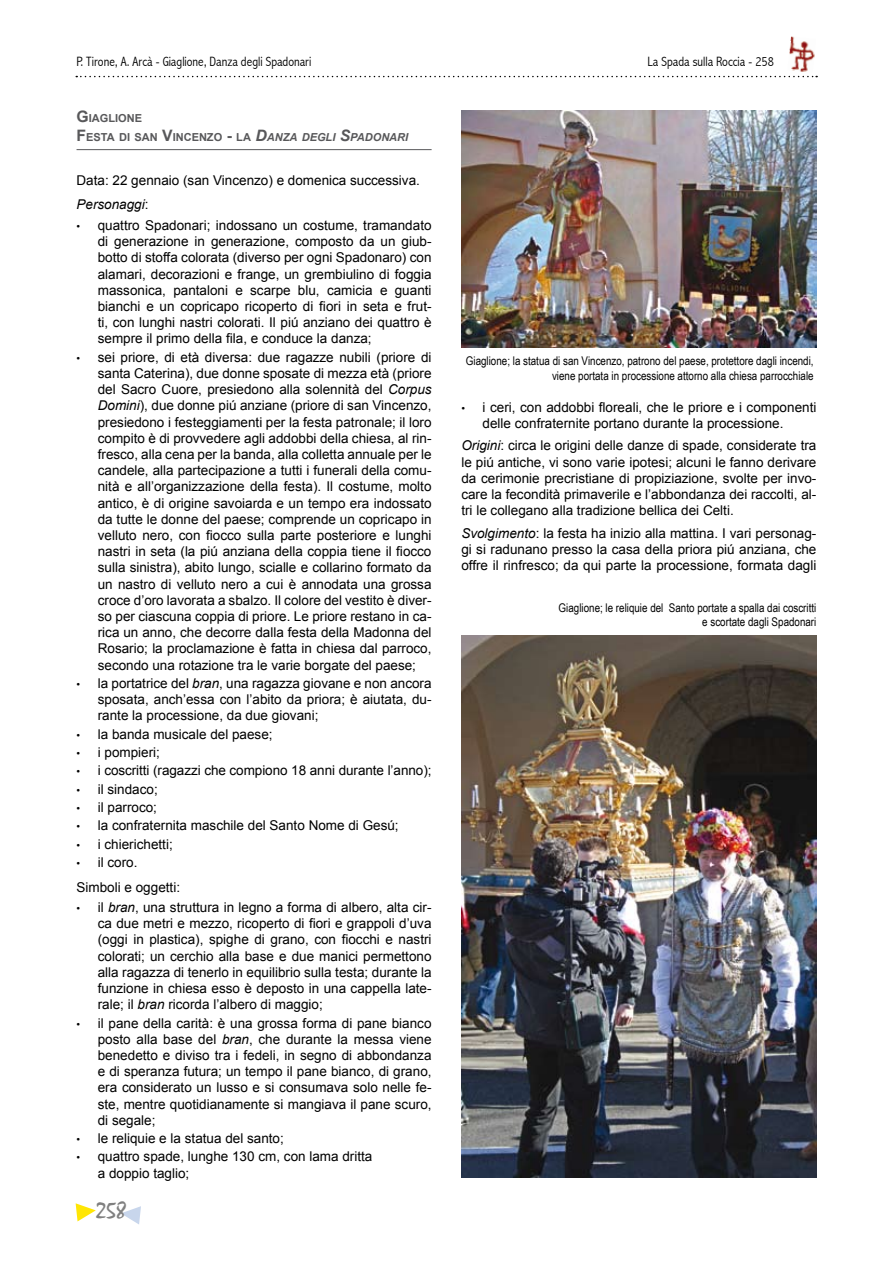
<style>
.page{position:relative;width:893px;height:1263px;background:#fff}
.page>*{position:absolute;margin:0;border:0;box-sizing:border-box;transform-origin:0 0}
.t1{font:21px "Mistral AV";color:#808080}
.t2{font:13.5px/16.2px "Arial";color:#000;text-align:justify}
.t3{font:300 condensed 13.5px "Abadi";color:#000}
.t4{font:12px/14.4px "Arial Narrow";color:#000;text-align:right}
.t5{font:700 10.95px/18.9px "Arial";color:#58585a}
.t6{font:10.5px/18.3px "Arial";color:#000;text-align:justify}
.s1{font-size:15.75px}
.s2{font-style:italic;font-size:15.75px}
.s3{font-style:italic}
</style>
<div class="page">
<svg style="left:76px;top:1203px;width:20px;height:18px"></svg>
<svg style="left:76px;top:76px;width:741px;height:1px"></svg>
<img style="left:789px;top:36px;width:26px;height:36px">
<svg style="left:121px;top:1206px;width:20px;height:18px"></svg>
<hr style="left:77px;top:149px;width:355px;height:1px;background:#58585a">
<img style="left:461px;top:111px;width:355px;height:237px">
<img style="left:461px;top:636px;width:355px;height:542px">
<p class="t3" style="left:77px;top:53px;width:236px">P. Tirone, A. Arcà - Giaglione, Danza degli Spadonari</p>
<p class="t5" style="left:77px;top:109px;width:333px"><span class="s1">G</span>IAGLIONE<br><span class="s1">F</span>ESTA DI SAN <span class="s1">V</span>INCENZO <span class="s1">-</span> LA <span class="s2">D</span><span class="s3">ANZA DEGLI</span> <span class="s2">S</span><span class="s3">PADONARI</span></p>
<p class="t2" style="left:77px;top:168px;width:345px;line-height:24.8px">Data: 22 gennaio (san Vincenzo) e domenica successiva.<br><span class="s3">Personaggi</span>:</p>
<p class="t2" style="left:98px;top:217px;width:335px">quattro Spadonari; indossano un costume, tramandato di generazione in generazione, composto da un giub&shy;botto di stoffa colorata (diverso per ogni Spadonaro) con alamari, decorazioni e frange, un grembiulino di foggia massonica, pantaloni e scarpe blu, camicia e guanti bianchi e un copricapo ricoperto di fiori in seta e frut&shy;ti, con lunghi nastri colorati. Il piú anziano dei quattro è sempre il primo della fila, e conduce la danza;</p>
<p class="t2" style="left:98px;top:349px;width:335px">sei priore, di età diversa: due ragazze nubili (priore di santa Caterina), due donne sposate di mezza età (priore del Sacro Cuore, presiedono alla solennità del <span class="s3">Corpus Domini</span>), due donne piú anziane (priore di san Vincenzo, presiedono i festeggiamenti per la festa patronale; il loro compito è di provvedere agli addobbi della chiesa, al rin&shy;fresco, alla cena per la banda, alla colletta annuale per le candele, alla partecipazione a tutti i funerali della comu&shy;nità e all’organizzazione della festa). Il costume, molto antico, è di origine savoiarda e un tempo era indossato da tutte le donne del paese; comprende un copricapo in velluto nero, con fiocco sulla parte posteriore e lunghi nastri in seta (la piú anziana della coppia tiene il fiocco sulla sinistra), abito lungo, scialle e collarino formato da un nastro di velluto nero a cui è annodata una grossa croce d’oro lavorata a sbalzo. Il colore del vestito è diver&shy;so per ciascuna coppia di priore. Le priore restano in ca&shy;rica un anno, che decorre dalla festa della Madonna del Rosario; la proclamazione è fatta in chiesa dal parroco, secondo una rotazione tra le varie borgate del paese;</p>
<p class="t2" style="left:98px;top:675px;width:335px">la portatrice del <span class="s3">bran</span>, una ragazza giovane e non ancora sposata, anch’essa con l’abito da priora; è aiutata, du&shy;rante la processione, da due giovani;</p>
<p class="t2" style="left:98px;top:725px;width:335px;line-height:18.3px;text-align:left">la banda musicale del paese;<br>i pompieri;<br>i coscritti (ragazzi che compiono 18 anni durante l’anno); il sindaco;<br>il parroco;<br>la confraternita maschile del Santo Nome di Gesú;<br>i chierichetti;<br>il coro.</p>
<p class="t2" style="left:98px;top:877px;width:335px;line-height:20.4px;text-indent:-21px">Simboli e oggetti:<br>il <span class="s3">bran</span>, una struttura in legno a forma di albero, alta cir-</p>
<p class="t2" style="left:98px;top:915px;width:335px">ca due metri e mezzo, ricoperto di fiori e grappoli d’uva (oggi in plastica), spighe di grano, con fiocchi e nastri colorati; un cerchio alla base e due manici permettono alla ragazza di tenerlo in equilibrio sulla testa; durante la funzione in chiesa esso è deposto in una cappella late&shy;rale; il <span class="s3">bran</span> ricorda l’albero di maggio;</p>
<p class="t2" style="left:98px;top:1015px;width:335px">il pane della carità: è una grossa forma di pane bianco posto alla base del <span class="s3">bran</span>, che durante la messa viene benedetto e diviso tra i fedeli, in segno di abbondanza e di speranza futura; un tempo il pane bianco, di grano, era considerato un lusso e si consumava solo nelle fe&shy;ste, mentre quotidianamente si mangiava il pane scuro, di segale;</p>
<p class="t2" style="left:98px;top:1129px;width:276px;line-height:18.3px">le reliquie e la statua del santo;<br>quattro spade, lunghe 130 cm, con lama dritta</p>
<p class="t2" style="left:98px;top:1165px;width:93px">a doppio taglio;</p>
<p class="t6" style="left:77px;top:217px;width:5px">•</p>
<p class="t6" style="left:77px;top:349px;width:5px">•</p>
<p class="t6" style="left:77px;top:675px;width:5px">•</p>
<p class="t6" style="left:77px;top:726px;width:5px">• • • • • • • •</p>
<p class="t6" style="left:77px;top:899px;width:5px">•</p>
<p class="t6" style="left:77px;top:1015px;width:5px">•</p>
<p class="t6" style="left:77px;top:1130px;width:5px">• •</p>
<h1 class="t1" style="left:96px;top:1196px;width:32px">258</h1>
<p class="t3" style="left:647px;top:54px;width:128px">La Spada sulla Roccia - 258</p>
<p class="t4" style="left:466px;top:353px;width:349px">Giaglione; la statua di san Vincenzo, patrono del paese, protettore dagli incendi, viene portata in processione attorno alla chiesa parrocchiale</p>
<p class="t2" style="left:483px;top:399px;width:335px">i ceri, con addobbi floreali, che le priore e i componenti delle confraternite portano durante la processione.</p>
<p class="t2" style="left:461px;top:438px;width:357px"><span class="s3">Origini</span>: circa le origini delle danze di spade, considerate tra le piú antiche, vi sono varie ipotesi; alcuni le fanno derivare da cerimonie precristiane di propiziazione, svolte per invo&shy;care la fecondità primaverile e l’abbondanza dei raccolti, al&shy;tri le collegano alla tradizione bellica dei Celti.</p>
<p class="t2" style="left:461px;top:525px;width:357px"><span class="s3">Svolgimento</span>: la festa ha inizio alla mattina. I vari personag&shy;gi si radunano presso la casa della priora piú anziana, che offre il rinfresco; da qui parte la processione, formata dagli</p>
<p class="t6" style="left:461px;top:399px;width:5px">•</p>
<p class="t4" style="left:559px;top:600px;width:259px">Giaglione; le reliquie del Santo portate a spalla dai coscritti e scortate dagli Spadonari</p>
</div>
